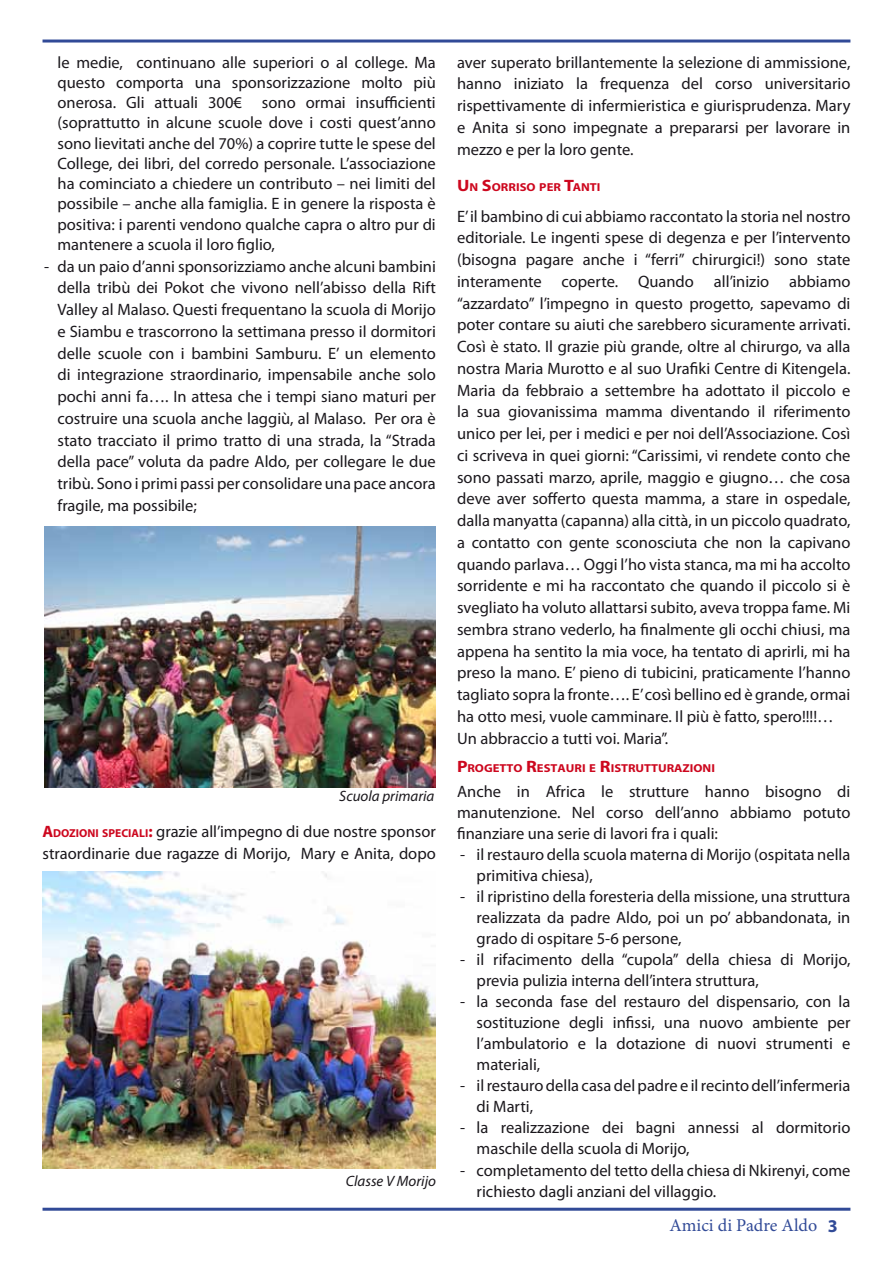
<style>
.page{position:relative;width:893px;height:1263px;background:#fff}
.page>*{position:absolute;margin:0;border:0;box-sizing:border-box;transform-origin:0 0}
.t1{font:18px "Minion Pro";color:#314a97}
.t2{font:16.5px/21.8px "Myriad Pro";color:#1a171c}
.t3{font:italic 15px "Myriad Pro";color:#1a171c}
.t4{font:700 11.55px "Myriad Pro";color:#cd071e;scale:1.1 1}
.s1{font-weight:700;color:#cd071e}
.s2{font-weight:700;font-size:11.55px;color:#cd071e}
.s3{font-size:16.5px}
.s4{font-family:"Myriad Pro";font-weight:700}
</style>
<div class="page">
<hr style="left:43px;top:40px;width:807px;height:3px;background:#314a97">
<hr style="left:43px;top:1208px;width:807px;height:3px;background:#314a97">
<img style="left:44px;top:527px;width:392px;height:261px">
<img style="left:43px;top:872px;width:393px;height:296px">
<p class="t2" style="left:58px;top:52px;width:380px;line-height:20.2px;text-align:justify">le medie, continuano alle superiori o al college. Ma questo comporta una sponsorizzazione molto più onerosa. Gli attuali 300€ sono ormai insufficienti (soprattutto in alcune scuole dove i costi quest’anno sono lievitati anche del 70%) a coprire tutte le spese del College, dei libri, del corredo personale. L’associazione ha cominciato a chiedere un contributo – nei limiti del possibile – anche alla famiglia. E in genere la risposta è positiva: i parenti vendono qualche capra o altro pur di mantenere a scuola il loro figlio,</p>
<p class="t2" style="left:58px;top:255px;width:380px;text-align:justify;text-indent:-13px">- da un paio d’anni sponsorizziamo anche alcuni bambini della tribù dei Pokot che vivono nell’abisso della Rift Valley al Malaso. Questi frequentano la scuola di Morijo e Siambu e trascorrono la settimana presso il dormitori delle scuole con i bambini Samburu. E’ un elemento di integrazione straordinario, impensabile anche solo pochi anni fa…. In attesa che i tempi siano maturi per costruire una scuola anche laggiù, al Malaso. Per ora è stato tracciato il primo tratto di una strada, la “Strada della pace” voluta da padre Aldo, per collegare le due tribù. Sono i primi passi per consolidare una pace ancora fragile, ma possibile;</p>
<p class="t3" style="left:339px;top:787px;width:97px">Scuola primaria</p>
<p class="t2" style="left:43px;top:820px;width:395px"><span class="s1">A</span><span class="s2">DOZIONI SPECIALI</span><span class="s1">:</span> grazie all’impegno di due nostre sponsor straordinarie due ragazze di Morijo, Mary e Anita, dopo</p>
<p class="t3" style="left:346px;top:1172px;width:92px">Classe V Morijo</p>
<p class="t2" style="left:457px;top:51px;width:395px;text-align:justify">aver superato brillantemente la selezione di ammissione, hanno iniziato la frequenza del corso universitario rispettivamente di infermieristica e giurisprudenza. Mary e Anita si sono impegnate a prepararsi per lavorare in mezzo e per la loro gente.</p>
<p class="t4" style="left:457px;top:180px;width:132px"><span class="s3">U</span> N <span class="s3">S</span>ORRISO PER <span class="s3">T</span>ANTI</p>
<p class="t2" style="left:457px;top:205px;width:395px">E’ il bambino di cui abbiamo raccontato la storia nel nostro editoriale. Le ingenti spese di degenza e per l’intervento (bisogna pagare anche i “ferri” chirurgici!) sono state interamente coperte. Quando all’inizio abbiamo “azzardato” l’impegno in questo progetto, sapevamo di poter contare su aiuti che sarebbero sicuramente arrivati.<br>Così è stato. Il grazie più grande, oltre al chirurgo, va alla nostra Maria Murotto e al suo Urafiki Centre di Kitengela.<br>Maria da febbraio a settembre ha adottato il piccolo e la sua giovanissima mamma diventando il riferimento unico per lei, per i medici e per noi dell’Associazione. Così ci scriveva in quei giorni: “Carissimi, vi rendete conto che sono passati marzo, aprile, maggio e giugno… che cosa deve aver sofferto questa mamma, a stare in ospedale, dalla manyatta (capanna) alla città, in un piccolo quadrato, a contatto con gente sconosciuta che non la capivano quando parlava… Oggi l’ho vista stanca, ma mi ha accolto sorridente e mi ha raccontato che quando il piccolo si è svegliato ha voluto allattarsi subito, aveva troppa fame. Mi sembra strano vederlo, ha finalmente gli occhi chiusi, ma appena ha sentito la mia voce, ha tentato di aprirli, mi ha preso la mano. E’ pieno di tubicini, praticamente l’hanno tagliato sopra la fronte…. E’ così bellino ed è grande, ormai ha otto mesi, vuole camminare. Il più è fatto, spero!!!!… Un abbraccio a tutti voi. Maria”.</p>
<p class="t4" style="left:457px;top:761px;width:236px"><span class="s3">P</span>ROGETTO <span class="s3">R</span>ESTAURI E <span class="s3">R</span>ISTRUTTURAZIONI</p>
<p class="t2" style="left:457px;top:781px;width:395px;line-height:21px;text-align:justify">Anche in Africa le strutture hanno bisogno di manutenzione. Nel corso dell’anno abbiamo potuto finanziare una serie di lavori fra i quali:</p>
<p class="t2" style="left:477px;top:844px;width:375px;line-height:21px;text-indent:-16px">- il restauro della scuola materna di Morijo (ospitata nella primitiva chiesa),</p>
<p class="t2" style="left:477px;top:886px;width:375px;line-height:21px;text-align:justify;text-indent:-16px">- il ripristino della foresteria della missione, una struttura realizzata da padre Aldo, poi un po’ abbandonata, in grado di ospitare 5-6 persone,</p>
<p class="t2" style="left:477px;top:949px;width:375px;line-height:21px;text-indent:-16px">- il rifacimento della “cupola” della chiesa di Morijo, previa pulizia interna dell’intera struttura,</p>
<p class="t2" style="left:477px;top:991px;width:375px;line-height:21px;text-align:justify;text-indent:-16px">- la seconda fase del restauro del dispensario, con la sostituzione degli infissi, una nuovo ambiente per l’ambulatorio e la dotazione di nuovi strumenti e materiali,</p>
<p class="t2" style="left:477px;top:1075px;width:375px;line-height:21px;text-indent:-16px">- il restauro della casa del padre e il recinto dell’infermeria di Marti,</p>
<p class="t2" style="left:477px;top:1117px;width:375px;line-height:21px;text-indent:-16px">- la realizzazione dei bagni annessi al dormitorio maschile della scuola di Morijo,</p>
<p class="t2" style="left:477px;top:1159px;width:375px;line-height:21px;text-indent:-16px">- completamento del tetto della chiesa di Nkirenyi, come richiesto dagli anziani del villaggio.</p>
<p class="t1" style="left:669px;top:1213px;width:170px">Amici di Padre Aldo <span class="s4">3</span></p>
</div>
